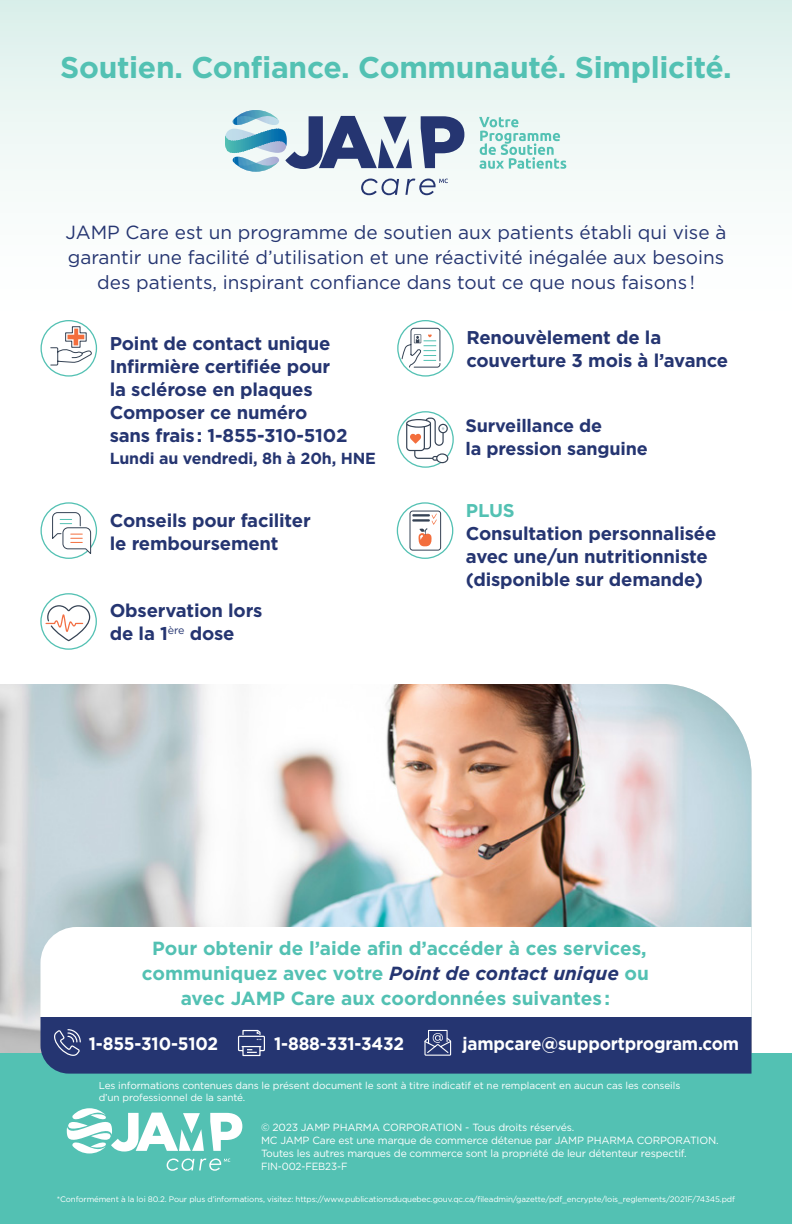
<style>
.page{position:relative;width:792px;height:1224px;background:#fff}
.page>*{position:absolute;margin:0;border:0;box-sizing:border-box;transform-origin:0 0}
.t1{font:700 30px "Gotham";letter-spacing:-.01em;color:#53c1b3}
.t2{font:19px/25px "Gotham";color:#253571;text-align:center}
.t3{font:700 19px/25px "Gotham";color:#53c1b3;text-align:center}
.t4{font:700 18.4px/23px "Gotham";letter-spacing:-.01em;color:#253571}
.t5{font:700 18.4px "Gotham";color:#53c1b3}
.t6{font:700 18px "Gotham";letter-spacing:-.01em;color:#fff;scale:.95 1}
.t7{font:700 18px/23px "Gotham";letter-spacing:-.01em;color:#253571}
.t8{font:700 16px "Gotham";letter-spacing:-.01em;color:#253571}
.t9{font:10.4px/13px "Gotham";letter-spacing:-.015em;color:#fff}
.t10{font:10px/12px "Gotham";letter-spacing:-.01em;color:#fff}
.t11{font:8px "Gotham";letter-spacing:-.015em;color:#fff}
.s1{font-style:italic;color:#253571}
</style>
<div class="page">
<div style="left:0;top:1053px;width:792px;height:171px;background:#53c1b3"></div>
<svg style="left:67px;top:1108px;width:175px;height:63px"></svg>
<img style="left:0;top:684px;width:752px;height:369px">
<div style="left:0;top:0;width:792px;height:360px;background:linear-gradient(to bottom,#def1ec,#fff)"></div>
<svg style="left:479px;top:117px;width:87px;height:52px"></svg>
<svg style="left:421px;top:116px;width:43px;height:52px"></svg>
<svg style="left:361px;top:179px;width:38px;height:16px"></svg>
<svg style="left:225px;top:110px;width:187px;height:62px"></svg>
<svg style="left:281px;top:129px;width:6px;height:27px"></svg>
<svg style="left:405px;top:179px;width:43px;height:16px"></svg>
<svg style="left:40px;top:927px;width:712px;height:90px"></svg>
<div style="left:41px;top:502px;width:56px;height:57px;border:1px solid #53c1b3;border-radius:50%"></div>
<svg style="left:52px;top:512px;width:40px;height:44px"></svg>
<div style="left:398px;top:321px;width:55px;height:55px;background:#fff;border-radius:50%"></div>
<div style="left:397px;top:320px;width:57px;height:57px;border:1px solid #53c1b3;border-radius:50%"></div>
<svg style="left:401px;top:327px;width:40px;height:41px"></svg>
<div style="left:41px;top:321px;width:55px;height:55px;background:#fff;border-radius:50%"></div>
<div style="left:41px;top:320px;width:56px;height:57px;border:1px solid #53c1b3;border-radius:50%"></div>
<svg style="left:50px;top:326px;width:42px;height:40px"></svg>
<svg style="left:397px;top:503px;width:56px;height:55px"></svg>
<div style="left:397px;top:502px;width:56px;height:57px;border:1px solid #53c1b3;border-radius:50%"></div>
<div style="left:410px;top:511px;width:31px;height:39px;background:#fff;border-radius:3px"></div>
<div style="left:410px;top:511px;width:31px;height:40px;border:1px solid #354254;border-radius:3px"></div>
<hr style="left:412px;top:514px;width:18px;height:3px;background:#354254">
<hr style="left:412px;top:519px;width:18px;height:3px;background:#354254">
<svg style="left:418px;top:514px;width:19px;height:33px"></svg>
<div style="left:397px;top:411px;width:57px;height:57px;border:1px solid #53c1b3;border-radius:50%"></div>
<svg style="left:406px;top:418px;width:42px;height:45px"></svg>
<div style="left:40px;top:1017px;width:712px;height:57px;background:#253571"></div>
<svg style="left:53px;top:1028px;width:28px;height:31px"></svg>
<div style="left:424px;top:1040px;width:27px;height:16px;border:1px solid #fff"></div>
<svg style="left:424px;top:1029px;width:28px;height:25px"></svg>
<svg style="left:237px;top:1029px;width:29px;height:28px"></svg>
<div style="left:40px;top:593px;width:57px;height:57px;border:1px solid #53c1b3;border-radius:50%"></div>
<svg style="left:45px;top:605px;width:46px;height:37px"></svg>
<h1 class="t1" style="left:60px;top:47px;width:673px">Soutien. Confiance. Communauté. Simplicité.</h1>
<p class="t2" style="left:66px;top:220px;width:662px">JAMP Care est un programme de soutien aux patients établi qui vise à garantir une facilité d’utilisation et une réactivité inégalée aux besoins des patients, inspirant confiance dans tout ce que nous faisons !</p>
<p class="t4" style="left:110px;top:332px;width:239px">Point de contact unique<br>Infirmière certifiée pour la sclérose en plaques<br>Composer ce numéro sans frais : 1-855-310-5102</p>
<p class="t8" style="left:110px;top:448px;width:268px">Lundi au vendredi, 8h à 20h, HNE</p>
<p class="t4" style="left:110px;top:508px;width:202px">Conseils pour faciliter le remboursement</p>
<p class="t4" style="left:110px;top:599px;width:154px">Observation lors de la 1<sup>ère</sup> dose</p>
<p class="t4" style="left:466px;top:326px;width:263px">Renouvèlement de la couverture 3 mois à l’avance</p>
<p class="t7" style="left:466px;top:414px;width:184px">Surveillance de<br>la pression sanguine</p>
<p class="t5" style="left:466px;top:498px;width:50px">PLUS</p>
<p class="t4" style="left:466px;top:522px;width:252px">Consultation personnalisée avec une/un nutritionniste (disponible sur demande)</p>
<p class="t3" style="left:142px;top:935px;width:509px">Pour obtenir de l’aide afin d’accéder à ces services, communiquez avec votre <span class="s1">Point de contact unique</span> ou avec JAMP Care aux coordonnées suivantes :</p>
<p class="t6" style="left:89px;top:1032px;width:138px">1-855-310-5102</p>
<p class="t6" style="left:274px;top:1032px;width:138px">1-888-331-3432</p>
<p class="t6" style="left:463px;top:1032px;width:293px">jampcare@supportprogram.com</p>
<p class="t10" style="left:99px;top:1079px;width:583px">Les informations contenues dans le présent document le sont à titre indicatif et ne remplacent en aucun cas les conseils d’un professionnel de la santé.</p>
<p class="t9" style="left:261px;top:1121px;width:459px">© 2023 JAMP PHARMA CORPORATION - Tous droits réservés.<br>MC JAMP Care est une marque de commerce détenue par JAMP PHARMA CORPORATION.<br>Toutes les autres marques de commerce sont la propriété de leur détenteur respectif.<br>FIN-002-FEB23-F</p>
<p class="t11" style="left:57px;top:1194px;width:680px">*Conformément à la loi 80.2. Pour plus d’informations, visitez: https://www.publicationsduquebec.gouv.qc.ca/fileadmin/gazette/pdf_encrypte/lois_reglements/2021F/74345.pdf</p>
</div>
